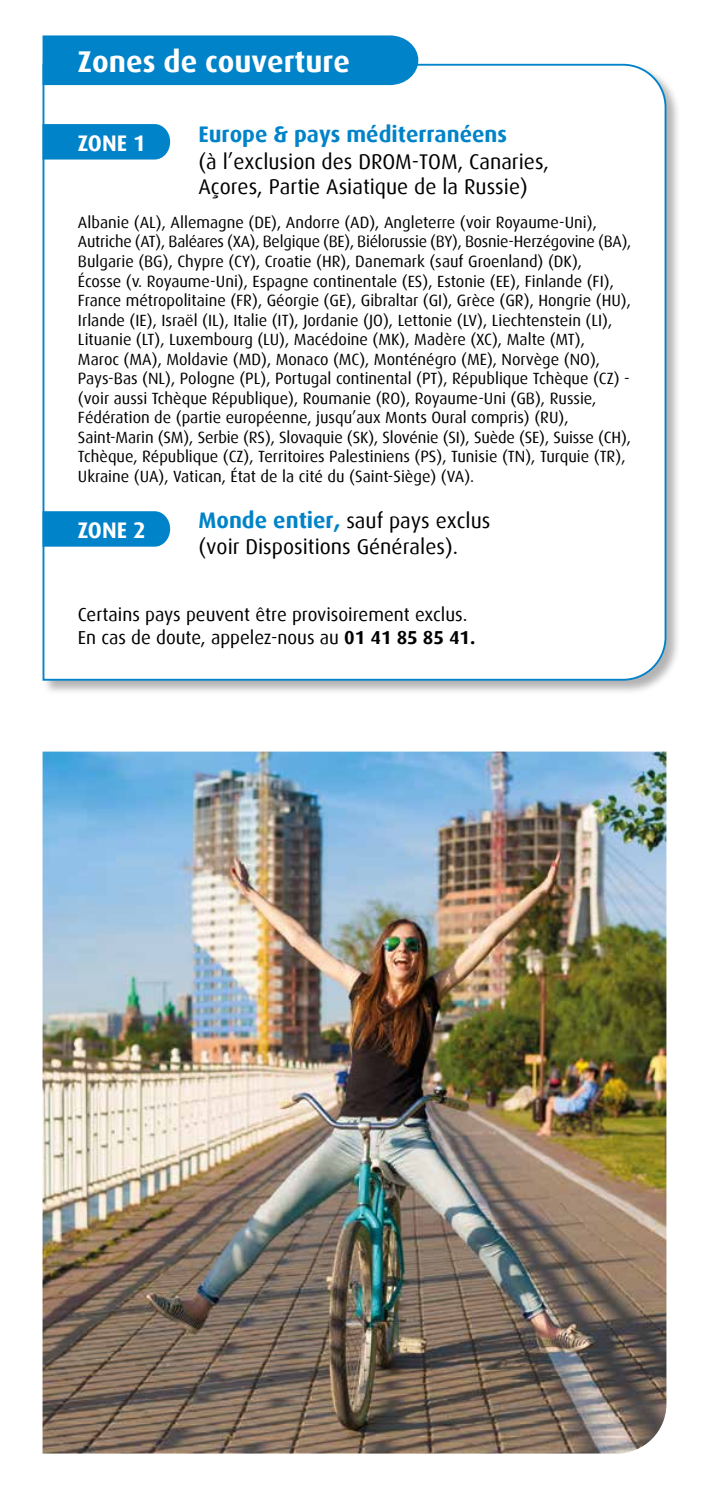
<style>
.page{position:relative;width:709px;height:1489px;background:#fff}
.page>*{position:absolute;margin:0;border:0;box-sizing:border-box;transform-origin:0 0}
.t1{font:700 30px "Dax";color:#fff}
.t2{font:700 22.5px "Dax";color:#0083c8}
.t3{font:700 22.5px "Dax";color:#fff}
.t4{font:21.25px/25.5px "Dax";color:#000}
.t5{font:18.75px/22.5px "Dax";color:#000}
.t6{font:16.25px/19.5px "Dax";color:#000}
.s1{font-weight:700;font-size:22.5px;color:#0083c8}
.s2{font-weight:700}
</style>
<div class="page">
<div style="left:42px;top:63px;width:639px;height:632px;background:#000;opacity:.3"></div>
<svg style="left:42px;top:63px;width:625px;height:618px"></svg>
<div style="left:43px;top:35px;width:375px;height:50px;background:#0083c8"></div>
<div style="left:43px;top:124px;width:127px;height:35px;background:#0083c8"></div>
<div style="left:43px;top:511px;width:127px;height:35px;background:#0083c8"></div>
<img style="left:43px;top:751px;width:623px;height:702px">
<h1 class="t1" style="left:78px;top:45px;width:273px">Zones de couverture</h1>
<h2 class="t2" style="left:198px;top:121px;width:310px">Europe &amp; pays méditerranéens</h2>
<h3 class="t4" style="left:198px;top:149px;width:352px">(à l’exclusion des DROM-TOM, Canaries,<br>Açores, Partie Asiatique de la Russie)</h3>
<p class="t6" style="left:78px;top:213px;width:555px">Albanie (AL), Allemagne (DE), Andorre (AD), Angleterre (voir Royaume-Uni), Autriche (AT), Baléares (XA), Belgique (BE), Biélorussie (BY), Bosnie-Herzégovine (BA), Bulgarie (BG), Chypre (CY), Croatie (HR), Danemark (sauf Groenland) (DK),<br>Écosse (v. Royaume-Uni), Espagne continentale (ES), Estonie (EE), Finlande (FI), France métropolitaine (FR), Géorgie (GE), Gibraltar (GI), Grèce (GR), Hongrie (HU), Irlande (IE), Israël (IL), Italie (IT), Jordanie (JO), Lettonie (LV), Liechtenstein (LI), Lituanie (LT), Luxembourg (LU), Macédoine (MK), Madère (XC), Malte (MT),<br>Maroc (MA), Moldavie (MD), Monaco (MC), Monténégro (ME), Norvège (NO), Pays-Bas (NL), Pologne (PL), Portugal continental (PT), République Tchèque (CZ) - (voir aussi Tchèque République), Roumanie (RO), Royaume-Uni (GB), Russie, Fédération de (partie européenne, jusqu’aux Monts Oural compris) (RU), Saint-Marin (SM), Serbie (RS), Slovaquie (SK), Slovénie (SI), Suède (SE), Suisse (CH), Tchèque, République (CZ), Territoires Palestiniens (PS), Tunisie (TN), Turquie (TR), Ukraine (UA), Vatican, État de la cité du (Saint-Siège) (VA).</p>
<h3 class="t4" style="left:198px;top:508px;width:293px"><span class="s1">Monde entier,</span> sauf pays exclus (voir Dispositions Générales).</h3>
<h2 class="t3" style="left:78px;top:130px;width:69px">ZONE 1</h2>
<h2 class="t3" style="left:78px;top:517px;width:69px">ZONE 2</h2>
<p class="t5" style="left:78px;top:603px;width:399px">Certains pays peuvent être provisoirement exclus.<br>En cas de doute, appelez-nous au <span class="s2">01 41 85 85 41.</span></p>
</div>
